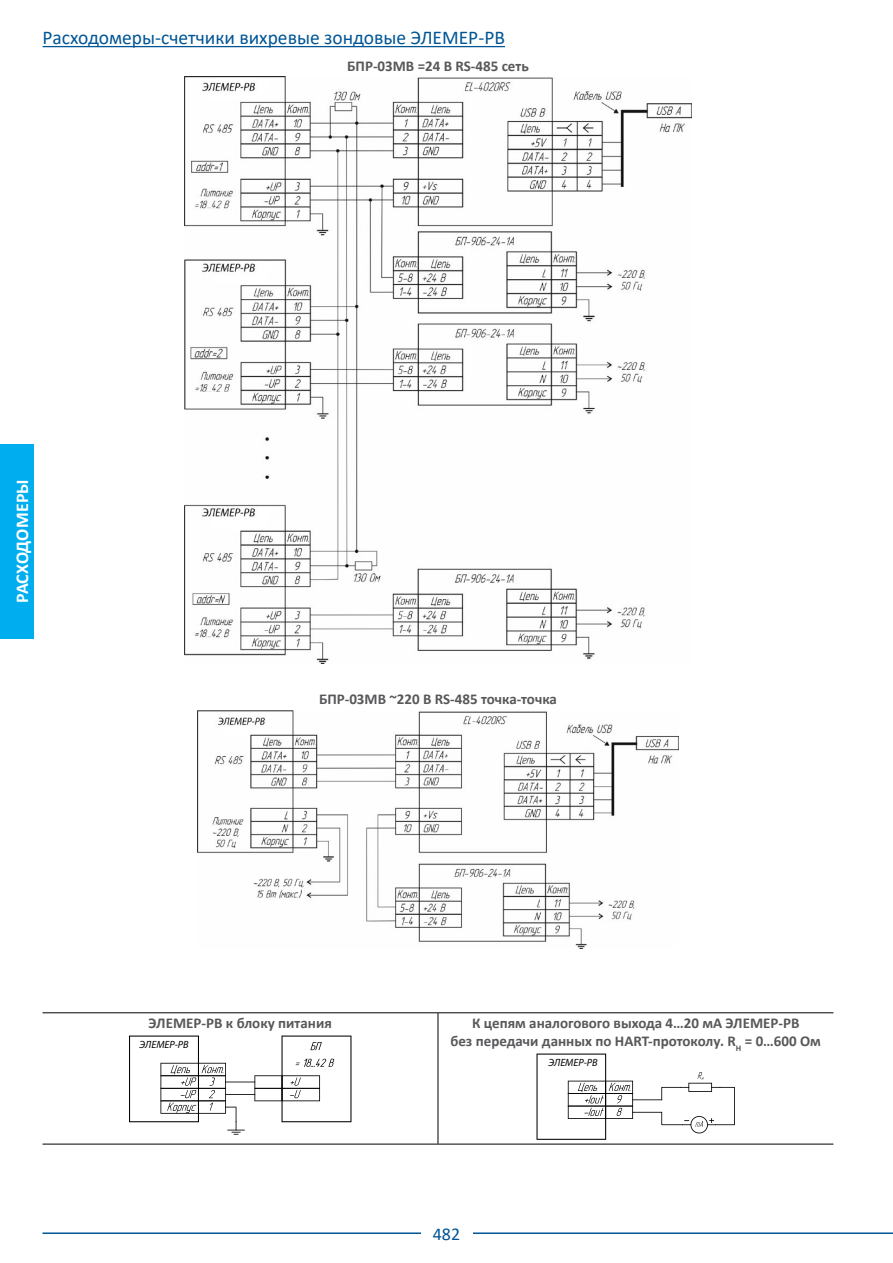
<style>
.page{position:relative;width:893px;height:1263px;background:#fff}
.page>*{position:absolute;margin:0;border:0;box-sizing:border-box;transform-origin:0 0}
.t1{font:19.5px "Calibri";color:#005595}
.t2{font:700 18px "Calibri";color:#fff}
.t3{font:18px "Calibri";color:#005595}
.t4{font:700 15px/18px "Calibri";color:#58585b;text-align:center}
.t5{font:italic 10.5px "Myriad Pro";color:#000}
</style>
<div class="page">
<hr style="left:43px;top:1232px;width:850px;height:2px;background:#005595">
<hr style="left:43px;top:46px;width:462px;height:1px;background:#005595">
<div style="left:421px;top:1225px;width:51px;height:16px;background:#fff"></div>
<div style="left:0;top:444px;width:34px;height:194px;background:#00aeef"></div>
<hr style="left:43px;top:1012px;width:395px;height:1px;background:#000">
<hr style="left:438px;top:1012px;width:395px;height:1px;background:#000">
<hr style="left:438px;top:1013px;width:1px;height:131px;background:#000">
<hr style="left:43px;top:1144px;width:395px;height:1px;background:#000">
<hr style="left:438px;top:1144px;width:395px;height:1px;background:#000">
<img style="left:185px;top:77px;width:506px;height:586px">
<img style="left:198px;top:710px;width:480px;height:238px">
<hr style="left:225px;top:1081px;width:30px;height:1px;background:#000">
<hr style="left:225px;top:1094px;width:30px;height:1px;background:#000">
<svg style="left:129px;top:1035px;width:116px;height:100px"></svg>
<svg style="left:254px;top:1035px;width:97px;height:87px"></svg>
<hr style="left:632px;top:1099px;width:30px;height:1px;background:#000">
<hr style="left:632px;top:1112px;width:30px;height:1px;background:#000">
<svg style="left:536px;top:1053px;width:97px;height:87px"></svg>
<svg style="left:661px;top:1072px;width:74px;height:61px"></svg>
<h1 class="t1" style="left:43px;top:24px;width:464px">Расходомеры-счетчики вихревые зондовые ЭЛЕМЕР-РВ</h1>
<p class="t4" style="left:347px;top:57px;width:183px">БПР-03МВ =24 В RS-485 сеть</p>
<p class="t2" style="left:9px;top:603px;width:125px;rotate:-90deg">РАСХОДОМЕРЫ</p>
<p class="t4" style="left:319px;top:690px;width:239px">БПР-03МВ ~220 В RS-485 точка-точка</p>
<p class="t4" style="left:149px;top:1014px;width:185px">ЭЛЕМЕР-РВ к блоку питания</p>
<p class="t5" style="left:139px;top:1038px;width:51px">ЭЛЕМЕР-РВ</p>
<p class="t4" style="left:450px;top:1014px;width:372px">К цепям аналогового выхода 4…20 мА ЭЛЕМЕР-РВ<br>без передачи данных по HART-протоколу. R<sub>Н</sub> = 0…600 Ом</p>
<p class="t5" style="left:548px;top:1055px;width:51px">ЭЛЕМЕР-РВ</p>
<p class="t3" style="left:433px;top:1221px;width:29px">482</p>
</div>
